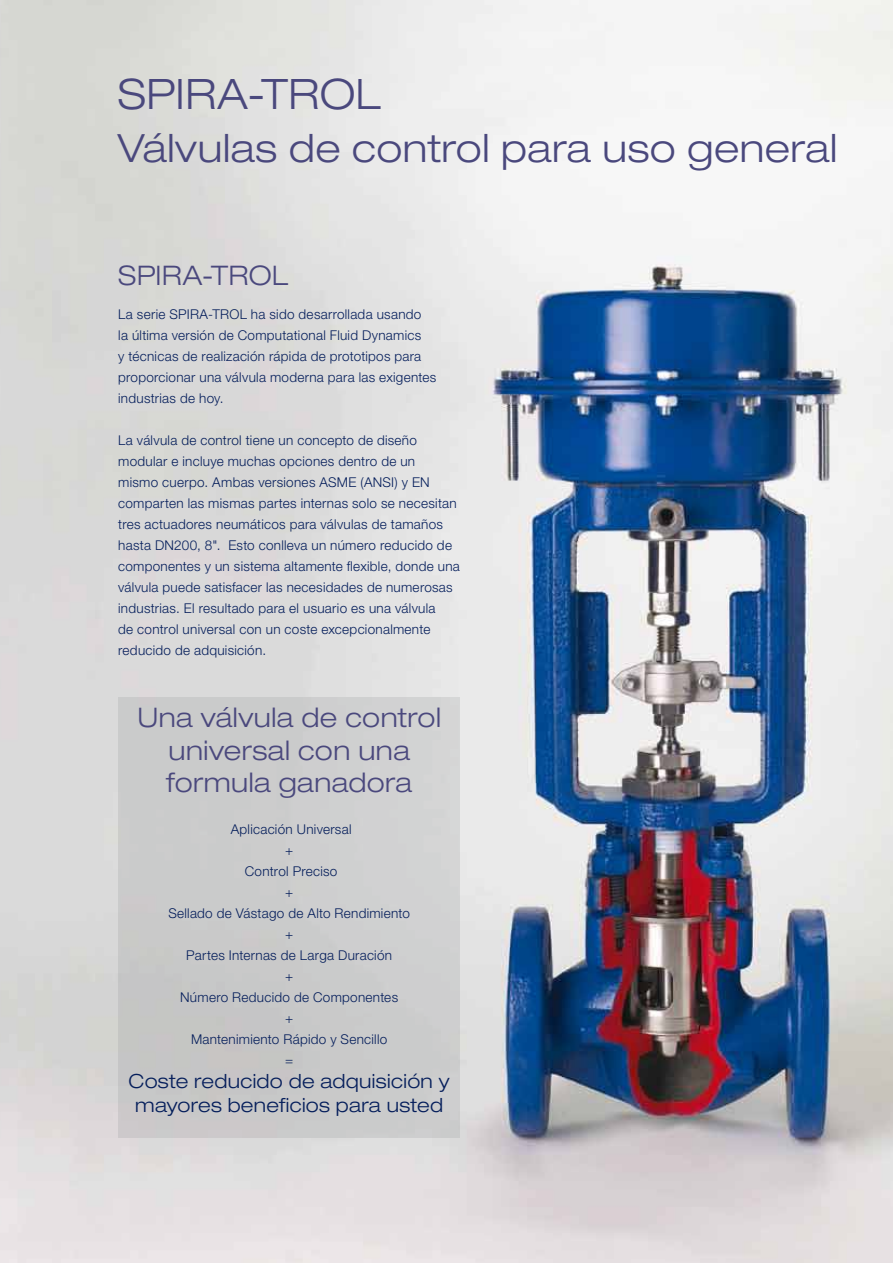
<style>
.page{position:relative;width:893px;height:1263px;background:#fff}
.page>*{position:absolute;margin:0;border:0;box-sizing:border-box;transform-origin:0 0}
.t1{font:300 expanded 42px "Helvetica Neue LT Pro";letter-spacing:.005em;color:#4a487d}
.t2{font:300 expanded 39px "Helvetica Neue LT Pro";letter-spacing:.01em;color:#4a487d}
.t3{font:300 expanded 27px/32.4px "Helvetica Neue LT Pro";letter-spacing:.015em;color:#4a487d;text-align:center}
.t4{font:300 expanded 19.5px/23.4px "Helvetica Neue LT Pro";letter-spacing:.015em;color:#051e5b;text-align:center}
.t5{font:300 13.5px/21px "Helvetica Neue LT Pro";letter-spacing:.02em;color:#051e5b}
</style>
<div class="page">
<img style="left:0;top:0;width:893px;height:1263px">
<div style="left:119px;top:697px;width:341px;height:440px;background:#cacbcb"></div>
<h1 class="t1" style="left:118px;top:69px;width:265px">SPIRA-TROL</h1>
<h2 class="t2" style="left:118px;top:125px;width:721px">Válvulas de control para uso general</h2>
<h3 class="t3" style="left:118px;top:259px;width:171px">SPIRA-TROL</h3>
<p class="t5" style="left:118px;top:303px;width:320px">La serie SPIRA-TROL ha sido desarrollada usando<br>la última versión de Computational Fluid Dynamics<br>y técnicas de realización rápida de prototipos para proporcionar una válvula moderna para las exigentes industrias de hoy.</p>
<p class="t5" style="left:118px;top:429px;width:343px">La válvula de control tiene un concepto de diseño modular e incluye muchas opciones dentro de un<br>mismo cuerpo. Ambas versiones ASME (ANSI) y EN comparten las mismas partes internas solo se necesitan tres actuadores neumáticos para válvulas de tamaños hasta DN200, 8". Esto conlleva un número reducido de componentes y un sistema altamente flexible, donde una válvula puede satisfacer las necesidades de numerosas industrias. El resultado para el usuario es una válvula<br>de control universal con un coste excepcionalmente reducido de adquisición.</p>
<h3 class="t3" style="left:137px;top:701px;width:305px">Una válvula de control universal con una formula ganadora</h3>
<p class="t5" style="left:168px;top:818px;width:243px;text-align:center">Aplicación Universal<br>+<br>Control Preciso<br>+<br>Sellado de Vástago de Alto Rendimiento +<br>Partes Internas de Larga Duración<br>+<br>Número Reducido de Componentes<br>+<br>Mantenimiento Rápido y Sencillo<br>=</p>
<h3 class="t4" style="left:129px;top:1069px;width:322px">Coste reducido de adquisición y mayores beneficios para usted</h3>
</div>
